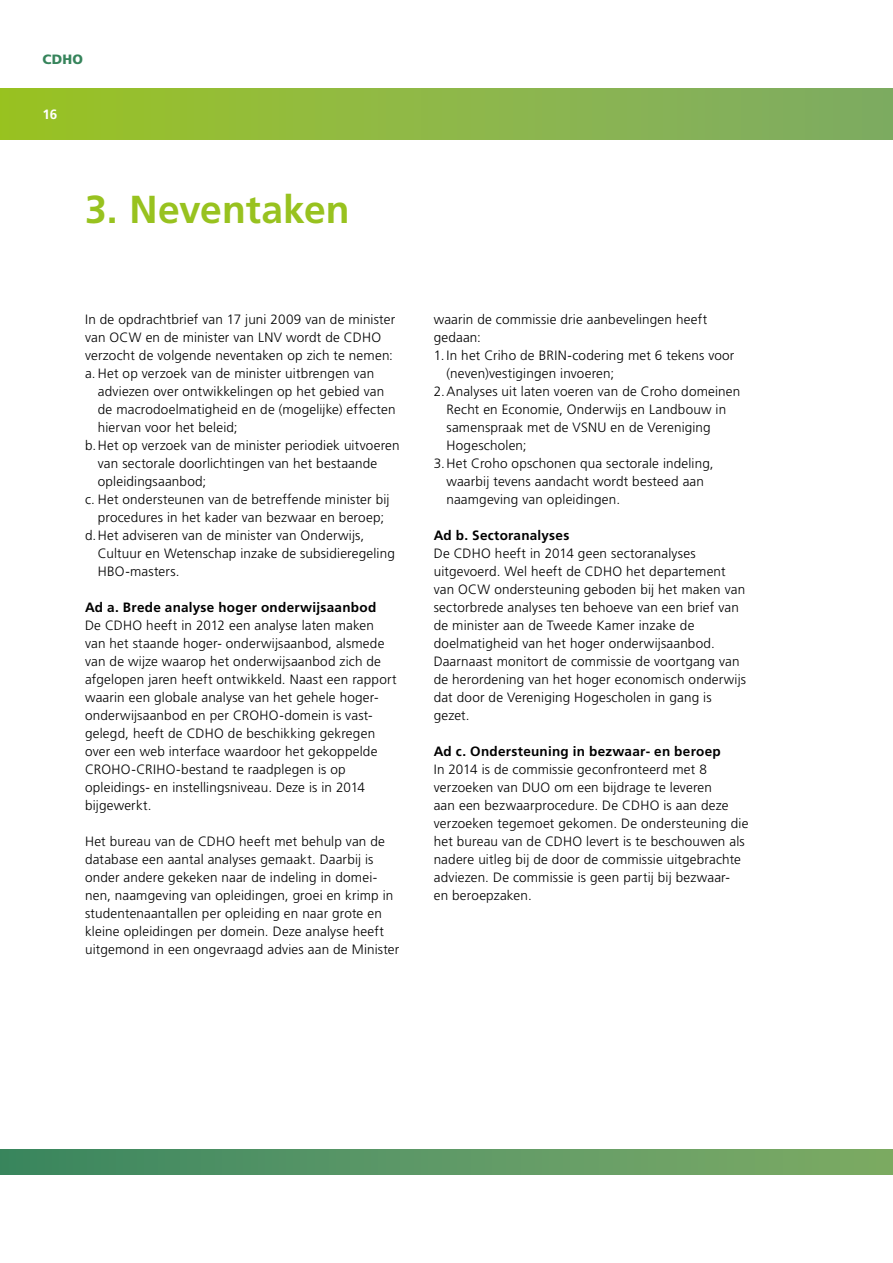
<style>
.page{position:relative;width:893px;height:1263px;background:#fff}
.page>*{position:absolute;margin:0;border:0;box-sizing:border-box;transform-origin:0 0}
.t1{font:700 39px "Frutiger LT Std";color:#98c21f}
.t2{font:300 13.5px/18px "Frutiger LT Std";letter-spacing:.015em;color:#000}
.t3{font:700 13.5px "Frutiger LT Std";letter-spacing:.02em;color:#000}
.t4{font:900 13.5px "Frutiger LT Std";color:#36845b}
.t5{font:700 13.5px "Frutiger LT Std";color:#fff}
</style>
<div class="page">
<div style="left:0;top:89px;width:893px;height:50px;background:linear-gradient(to right,#9bc325,#7fac66)"></div>
<div style="left:0;top:1149px;width:893px;height:25px;background:linear-gradient(to right,#3b8662,#7fac67)"></div>
<p class="t4" style="left:43px;top:51px;width:42px">CDHO</p>
<p class="t5" style="left:43px;top:106px;width:16px">16</p>
<h1 class="t1" style="left:85px;top:186px;width:266px">3. Neventaken</h1>
<p class="t2" style="left:85px;top:311px;width:312px">In de opdrachtbrief van 17 juni 2009 van de minister van OCW en de minister van LNV wordt de CDHO verzocht de volgende neventaken op zich te nemen: a.Het op verzoek van de minister uitbrengen van</p>
<p class="t2" style="left:98px;top:383px;width:288px">adviezen over ontwikkelingen op het gebied van</p>
<p class="t2" style="left:98px;top:401px;width:299px">de macrodoelmatigheid en de (mogelijke) effecten</p>
<p class="t2" style="left:98px;top:419px;width:141px">hiervan voor het beleid;</p>
<p class="t2" style="left:85px;top:437px;width:316px">b.Het op verzoek van de minister periodiek uitvoeren</p>
<p class="t2" style="left:98px;top:455px;width:281px">van sectorale doorlichtingen van het bestaande</p>
<p class="t2" style="left:98px;top:472px;width:110px">opleidingsaanbod;</p>
<p class="t2" style="left:85px;top:490px;width:306px">c. Het ondersteunen van de betreffende minister bij</p>
<p class="t2" style="left:98px;top:508px;width:288px">procedures in het kader van bezwaar en beroep;</p>
<p class="t2" style="left:85px;top:526px;width:281px">d.Het adviseren van de minister van Onderwijs,</p>
<p class="t2" style="left:98px;top:544px;width:299px">Cultuur en Wetenschap inzake de subsidieregeling</p>
<p class="t2" style="left:98px;top:562px;width:83px">HBO-masters.</p>
<p class="t3" style="left:85px;top:599px;width:293px">Ad a. Brede analyse hoger onderwijsaanbod</p>
<p class="t2" style="left:85px;top:616px;width:313px">De CDHO heeft in 2012 een analyse laten maken van het staande hoger- onderwijsaanbod, alsmede van de wijze waarop het onderwijsaanbod zich de afgelopen jaren heeft ontwikkeld. Naast een rapport waarin een globale analyse van het gehele hoger&shy;onderwijsaanbod en per CROHO-domein is vast&shy;gelegd, heeft de CDHO de beschikking gekregen over een web interface waardoor het gekoppelde CROHO-CRIHO-bestand te raadplegen is op opleidings- en instellingsniveau. Deze is in 2014 bijgewerkt.</p>
<p class="t2" style="left:85px;top:832px;width:316px">Het bureau van de CDHO heeft met behulp van de database een aantal analyses gemaakt. Daarbij is onder andere gekeken naar de indeling in domei&shy;nen, naamgeving van opleidingen, groei en krimp in studentenaantallen per opleiding en naar grote en kleine opleidingen per domein. Deze analyse heeft uitgemond in een ongevraagd advies aan de Minister</p>
<p class="t2" style="left:434px;top:311px;width:275px">waarin de commissie drie aanbevelingen heeft gedaan:</p>
<p class="t2" style="left:434px;top:347px;width:302px">1. In het Criho de BRIN-codering met 6 tekens voor</p>
<p class="t2" style="left:446px;top:365px;width:169px">(neven)vestigingen invoeren;</p>
<p class="t2" style="left:434px;top:383px;width:308px">2.Analyses uit laten voeren van de Croho domeinen</p>
<p class="t2" style="left:446px;top:401px;width:281px">Recht en Economie, Onderwijs en Landbouw in</p>
<p class="t2" style="left:446px;top:419px;width:266px">samenspraak met de VSNU en de Vereniging</p>
<p class="t2" style="left:446px;top:437px;width:82px">Hogescholen;</p>
<p class="t2" style="left:434px;top:455px;width:281px">3.Het Croho opschonen qua sectorale indeling,</p>
<p class="t2" style="left:446px;top:472px;width:259px">waarbij tevens aandacht wordt besteed aan</p>
<p class="t2" style="left:446px;top:490px;width:175px">naamgeving van opleidingen.</p>
<p class="t3" style="left:434px;top:527px;width:137px">Ad b. Sectoranalyses</p>
<p class="t2" style="left:434px;top:544px;width:314px">De CDHO heeft in 2014 geen sectoranalyses uitgevoerd. Wel heeft de CDHO het departement van OCW ondersteuning geboden bij het maken van sectorbrede analyses ten behoeve van een brief van de minister aan de Tweede Kamer inzake de doelmatigheid van het hoger onderwijsaanbod.<br>Daarnaast monitort de commissie de voortgang van de herordening van het hoger economisch onderwijs dat door de Vereniging Hogescholen in gang is gezet.</p>
<p class="t3" style="left:434px;top:743px;width:289px">Ad c. Ondersteuning in bezwaar- en beroep</p>
<p class="t2" style="left:434px;top:760px;width:316px">In 2014 is de commissie geconfronteerd met 8 verzoeken van DUO om een bijdrage te leveren<br>aan een bezwaarprocedure. De CDHO is aan deze verzoeken tegemoet gekomen. De ondersteuning die het bureau van de CDHO levert is te beschouwen als nadere uitleg bij de door de commissie uitgebrachte adviezen. De commissie is geen partij bij bezwaar-<br>en beroepzaken.</p>
</div>
